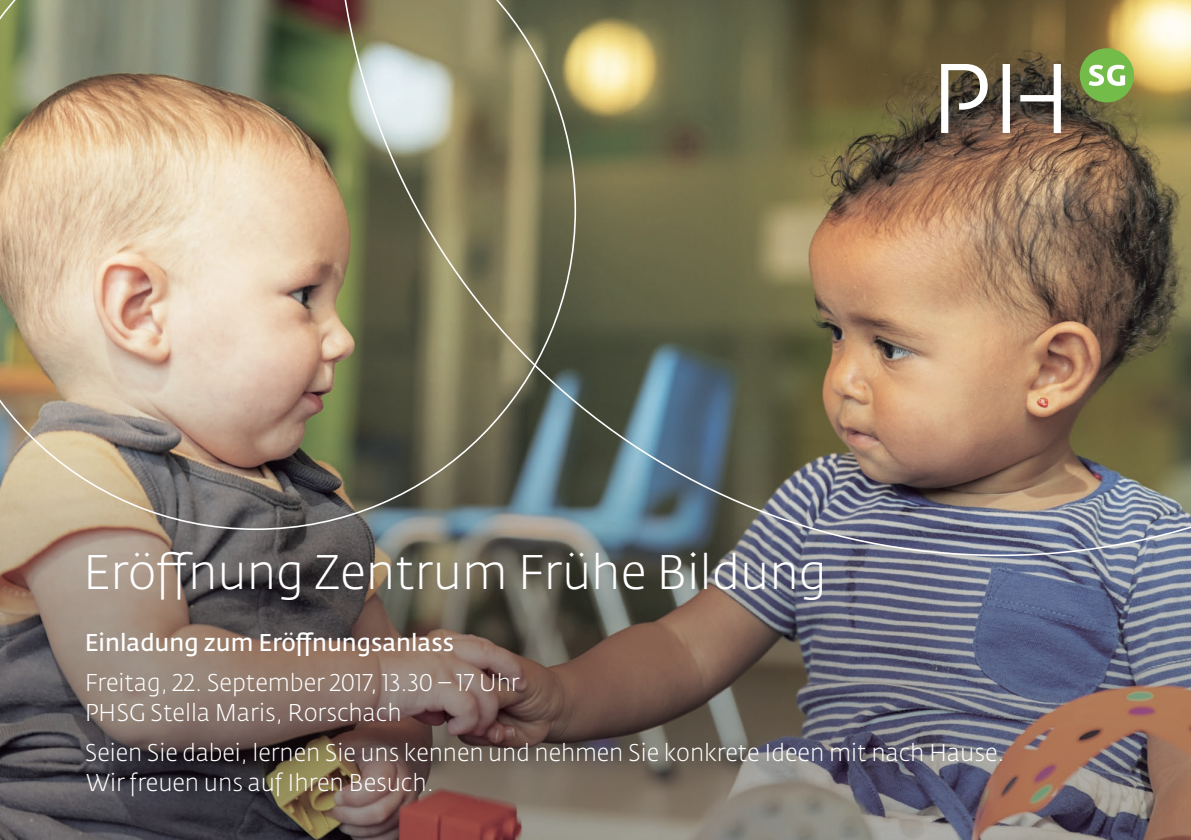
<style>
.page{position:relative;width:1191px;height:840px;background:#fff}
.page>*{position:absolute;margin:0;border:0;box-sizing:border-box;transform-origin:0 0}
.t1{font:300 48px "Fedra Sans Std";color:#fff}
.t2{font:300 24px "Fedra Sans Std";color:#fff}
.t3{font:600 24px "Fedra Sans Std";color:#fff}
</style>
<div class="page">
<img style="left:0;top:529px;width:1191px;height:310px">
<img style="left:0;top:0;width:336px;height:529px">
<img style="left:336px;top:0;width:855px;height:556px">
<p class="t1" style="left:83px;top:541px;width:746px">Eröffnung Zentrum Frühe Bildung</p>
<p class="t3" style="left:85px;top:627px;width:371px">Einladung zum Eröffnungsanlass</p>
<p class="t2" style="left:85px;top:667px;width:436px">Freitag, 22. September 2017, 13.30 – 17 Uhr</p>
<p class="t2" style="left:85px;top:697px;width:318px">PHSG Stella Maris, Rorschach</p>
<p class="t2" style="left:85px;top:737px;width:921px">Seien Sie dabei, lernen Sie uns kennen und nehmen Sie konkrete Ideen mit nach Hause.</p>
<p class="t2" style="left:87px;top:767px;width:348px">Wir freuen uns auf Ihren Besuch.</p>
</div>
